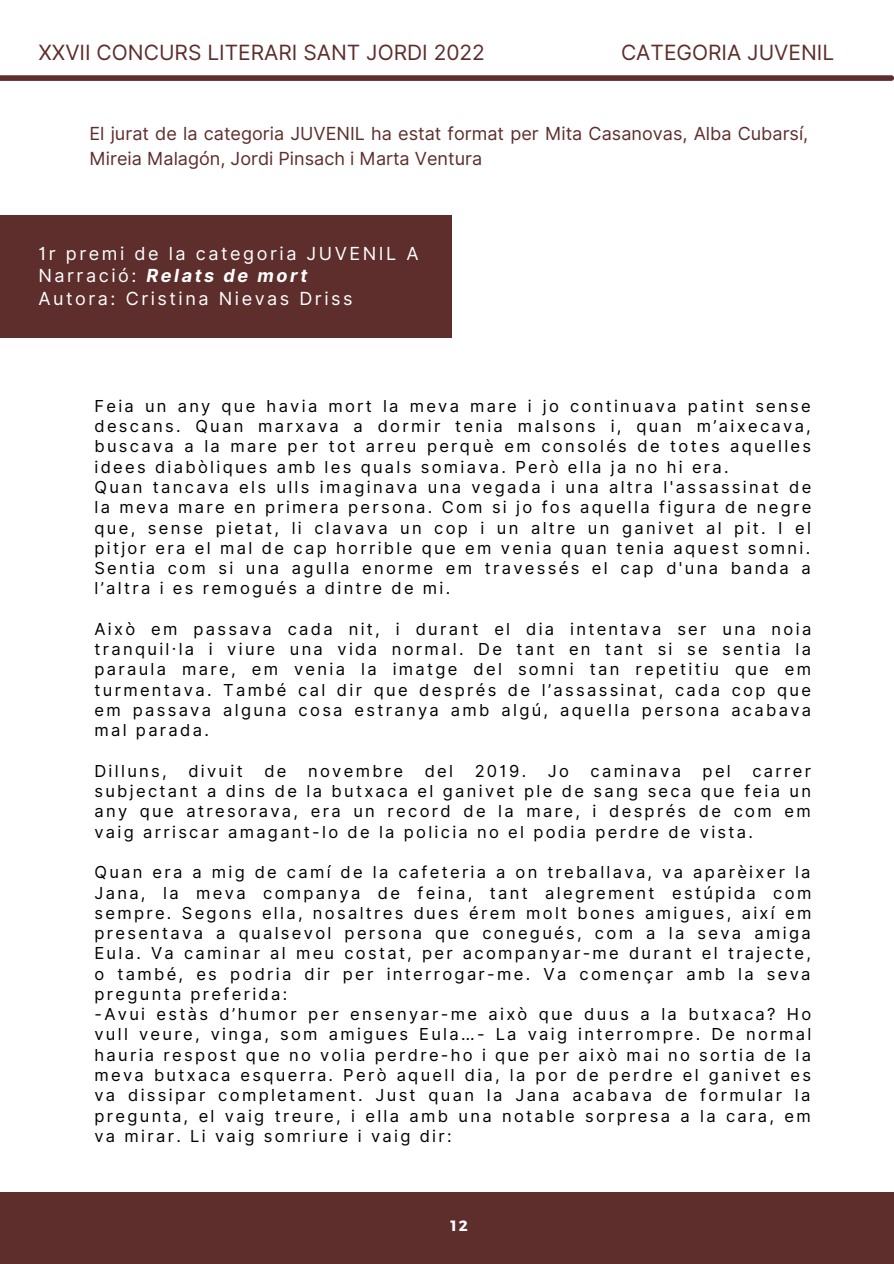
<style>
.page{position:relative;width:894px;height:1264px;background:#fff}
.page>*{position:absolute;margin:0;border:0;box-sizing:border-box;transform-origin:0 0}
.t1{font:21px "Inter";color:#5d2e2c}
.t2{font:18px/24.8px "Inter";color:#5d2e2c}
.t3{font:18px/22.5px "Inter";letter-spacing:.14em;color:#fff}
.t4{font:16.5px/20.2px "Inter";letter-spacing:.14em;color:#000}
.t5{font:700 14.85px "Montserrat";color:#fff}
.s1{font-weight:700;font-style:italic}
</style>
<div class="page">
<div style="left:0;top:1192px;width:893px;height:71px;background:#5d2e2c"></div>
<div style="left:0;top:75px;width:891px;height:6px;background:#5d2e2c"></div>
<div style="left:0;top:216px;width:452px;height:121px;background:#5d2e2c"></div>
<p class="t1" style="left:38px;top:40px;width:448px">XXVII CONCURS LITERARI SANT JORDI 2022</p>
<p class="t1" style="left:620px;top:40px;width:215px">CATEGORIA JUVENIL</p>
<p class="t2" style="left:89px;top:121px;width:720px">El jurat de la categoria JUVENIL ha estat format per Mita Casanovas, Alba Cubarsí,<br>Mireia Malagón, Jordi Pinsach i Marta Ventura</p>
<p class="t3" style="left:38px;top:242px;width:381px">1r premi de la categoria JUVENIL A<br>Narració: <span class="s1">Relats de mort<br></span>Autora: Cristina Nievas Driss</p>
<p class="t4" style="left:94px;top:396px;width:718px">Feia un any que havia mort la meva mare i jo continuava patint sense descans. Quan marxava a dormir tenia malsons i, quan m’aixecava, buscava a la mare per tot arreu perquè em consolés de totes aquelles idees diabòliques amb les quals somiava. Però ella ja no hi era.<br>Quan tancava els ulls imaginava una vegada i una altra l'assassinat de la meva mare en primera persona. Com si jo fos aquella figura de negre que, sense pietat, li clavava un cop i un altre un ganivet al pit. I el pitjor era el mal de cap horrible que em venia quan tenia aquest somni.<br>Sentia com si una agulla enorme em travessés el cap d'una banda a l’altra i es remogués a dintre de mi.</p>
<p class="t4" style="left:94px;top:618px;width:718px;text-align:justify">Això em passava cada nit, i durant el dia intentava ser una noia tranquil·la i viure una vida normal. De tant en tant si se sentia la paraula mare, em venia la imatge del somni tan repetitiu que em turmentava. També cal dir que després de l’assassinat, cada cop que em passava alguna cosa estranya amb algú, aquella persona acabava mal parada.</p>
<p class="t4" style="left:94px;top:760px;width:74px">Dilluns,</p>
<p class="t4" style="left:188px;top:760px;width:56px">divuit</p>
<p class="t4" style="left:264px;top:760px;width:24px">de</p>
<p class="t4" style="left:308px;top:760px;width:97px">novembre</p>
<p class="t4" style="left:424px;top:760px;width:30px">del</p>
<p class="t4" style="left:474px;top:760px;width:53px">2019.</p>
<p class="t4" style="left:547px;top:760px;width:23px">Jo</p>
<p class="t4" style="left:590px;top:760px;width:92px">caminava</p>
<p class="t4" style="left:702px;top:760px;width:30px">pel</p>
<p class="t4" style="left:94px;top:760px;width:718px;text-align:justify;text-indent:657px">carrer subjectant a dins de la butxaca el ganivet ple de sang seca que feia un any que atresorava, era un record de la mare, i després de com em vaig arriscar amagant-lo de la policia no el podia perdre de vista.</p>
<p class="t4" style="left:94px;top:862px;width:718px">Quan era a mig de camí de la cafeteria a on treballava, va aparèixer la Jana, la meva companya de feina, tant alegrement estúpida com sempre. Segons ella, nosaltres dues érem molt bones amigues, així em presentava a qualsevol persona que conegués, com a la seva amiga Eula. Va caminar al meu costat, per acompanyar-me durant el trajecte, o també, es podria dir per interrogar-me. Va començar amb la seva pregunta preferida:<br>-Avui estàs d’humor per ensenyar-me això que duus a la butxaca? Ho vull veure, vinga, som amigues Eula…- La vaig interrompre. De normal hauria respost que no volia perdre-ho i que per això mai no sortia de la meva butxaca esquerra. Però aquell dia, la por de perdre el ganivet es va dissipar completament. Just quan la Jana acabava de formular la pregunta, el vaig treure, i ella amb una notable sorpresa a la cara, em va mirar. Li vaig somriure i vaig dir:</p>
<p class="t5" style="left:450px;top:1215px;width:19px">12</p>
</div>
